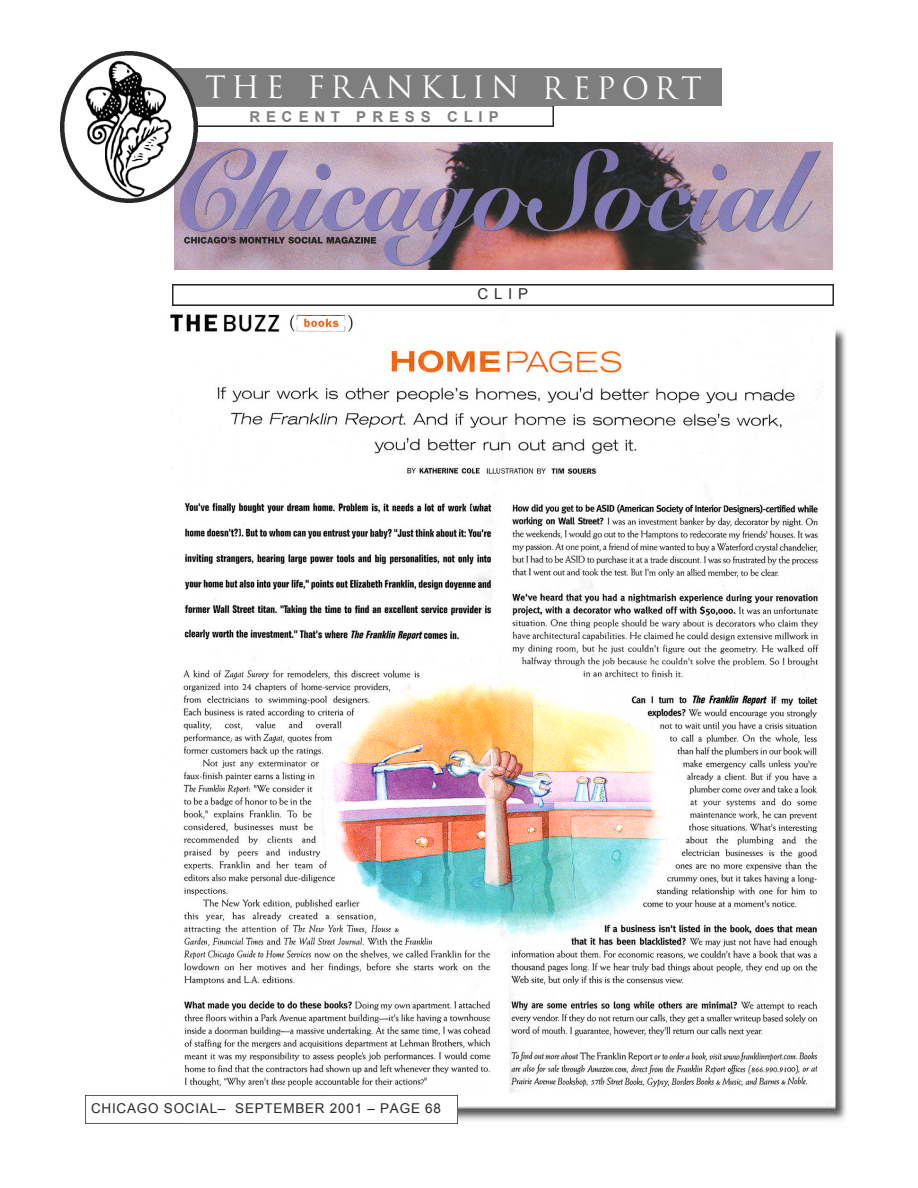
<style>
.page{position:relative;width:918px;height:1188px;background:#fff}
.page>*{position:absolute;margin:0;border:0;box-sizing:border-box;transform-origin:0 0}
.t1{font:30px "Trajan";letter-spacing:.185em;color:#fff}
.t2{font:700 15px "Arial";letter-spacing:.375em;color:#7e7e7f}
.t3{font:15px "Arial";color:#28282a}
.t4{font:13.5px "Arial";letter-spacing:.055em;color:#28282a}
</style>
<div class="page">
<img style="left:198px;top:106px;width:356px;height:20px">
<div style="left:174px;top:68px;width:548px;height:38px;background:#7e7e7f"></div>
<img style="left:458px;top:329px;width:388px;height:792px">
<div style="left:161px;top:311px;width:672px;height:787px;background:#fff"></div>
<img style="left:170px;top:314px;width:649px;height:778px">
<img style="left:86px;top:1095px;width:372px;height:29px">
<img style="left:172px;top:285px;width:661px;height:21px">
<img style="left:174px;top:143px;width:658px;height:127px">
<img style="left:60px;top:51px;width:138px;height:152px">
<h1 class="t1" style="left:205px;top:70px;width:498px">THE FRANKLIN RE P ORT</h1>
<p class="t2" style="left:250px;top:108px;width:251px">RECENT PRESS CLIP</p>
<p class="t3" style="left:477px;top:285px;width:52px">C L I P</p>
<p class="t4" style="left:91px;top:1101px;width:351px">CHICAGO SOCIAL– SEPTEMBER 2001 – PAGE 68</p>
</div>
